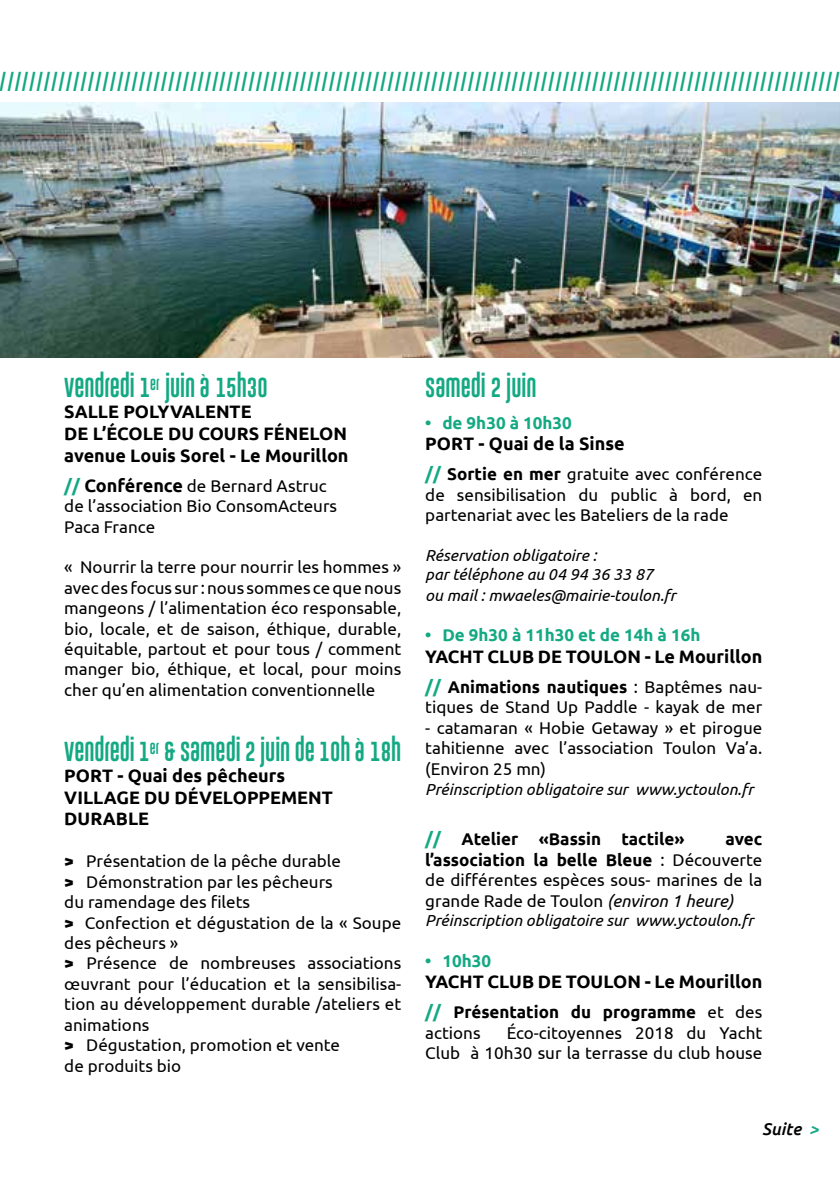
<style>
.page{position:relative;width:840px;height:1191px;background:#fff}
.page>*{position:absolute;margin:0;border:0;box-sizing:border-box;transform-origin:0 0}
.t1{font:20px "Gobold Uplow";color:#13a983}
.t2{font:700 18px/21.6px "Ubuntu";color:#000}
.t3{font:17px/20.4px "Ubuntu";color:#000;text-align:justify}
.t4{font:700 17px/20.4px "Ubuntu";color:#000}
.t5{font:700 17px "Ubuntu";color:#13a983}
.t6{font:italic 500 17px "Ubuntu";color:#000}
.t7{font:italic 16px/19.8px "Ubuntu";color:#000}
.s1{font-weight:700;font-size:18px;color:#13a983}
.s2{font-weight:700;font-size:18px}
.s3{font-weight:700}
.s4{font-size:18px;color:#13a983}
.s5{font-style:italic}
.s6{font-weight:400}
.s7{color:#13a983}
</style>
<div class="page">
<img style="left:0;top:102px;width:839px;height:255px">
<p class="t1" style="left:0;top:66px;width:841px">///////////////////////////////////////////////////////////////////////////////////////////////////////////////////</p>
<p class="t1" style="left:64px;top:371px;width:205px">VENDREDI 1<sup>ER</sup> JUIN À 15H30</p>
<p class="t2" style="left:64px;top:401px;width:285px">SALLE POLYVALENTE<br>DE L’ÉCOLE DU COURS FÉNELON avenue Louis Sorel - Le Mourillon</p>
<p class="t3" style="left:64px;top:475px;width:274px;text-align:left"><span class="s1">//</span> <span class="s2">Conférence</span> de Bernard Astruc de l’association Bio ConsomActeurs<br>Paca France</p>
<p class="t3" style="left:64px;top:556px;width:338px">« Nourrir la terre pour nourrir les hommes » avec des focus sur : nous sommes ce que nous mangeons / l’alimentation éco responsable, bio, locale, et de saison, éthique, durable, équitable, partout et pour tous / comment manger bio, éthique, et local, pour moins cher qu’en alimentation conventionnelle</p>
<p class="t1" style="left:64px;top:735px;width:338px">VENDREDI 1<sup>ER</sup> &amp; SAMEDI 2 JUIN DE 10H À 18H</p>
<p class="t2" style="left:64px;top:764px;width:270px">PORT - Quai des pêcheurs<br>VILLAGE DU DÉVELOPPEMENT<br>DURABLE</p>
<p class="t3" style="left:64px;top:850px;width:338px;text-align:left"><span class="s3">&gt;</span> Présentation de la pêche durable<br><span class="s3">&gt;</span> Démonstration par les pêcheurs<br>du ramendage des filets<br><span class="s3">&gt;</span> Confection et dégustation de la « Soupe des pêcheurs »<br><span class="s3">&gt;</span> Présence de nombreuses associations œuvrant pour l’éducation et la sensibilisa&shy;tion au développement durable /ateliers et animations<br><span class="s3">&gt;</span> Dégustation, promotion et vente<br>de produits bio</p>
<p class="t1" style="left:425px;top:371px;width:113px">SAMEDI 2 JUIN</p>
<p class="t5" style="left:425px;top:412px;width:148px">• de 9h30 à 10h30</p>
<p class="t2" style="left:425px;top:433px;width:201px">PORT - Quai de la Sinse</p>
<p class="t3" style="left:425px;top:464px;width:338px"><span class="s1">//</span> <span class="s3">Sortie en mer</span> gratuite avec conférence de sensibilisation du public à bord, en partenariat avec les Bateliers de la rade</p>
<p class="t7" style="left:425px;top:545px;width:252px">Réservation obligatoire :<br>par téléphone au 04 94 36 33 87<br>ou mail : mwaeles@mairie-toulon.fr</p>
<p class="t5" style="left:425px;top:625px;width:276px">• De 9h30 à 11h30 et de 14h à 16h</p>
<p class="t2" style="left:425px;top:645px;width:338px">YACHT CLUB DE TOULON - Le Mourillon</p>
<p class="t3" style="left:425px;top:676px;width:338px"><span class="s1">//</span> <span class="s3">Animations nautiques</span> : Baptêmes nau&shy;tiques de Stand Up Paddle - kayak de mer</p>
<p class="t3" style="left:425px;top:717px;width:338px">- catamaran « Hobie Getaway » et pirogue tahitienne avec l’association Toulon Va’a. (Environ 25 mn)</p>
<p class="t7" style="left:425px;top:779px;width:329px">Préinscription obligatoire sur www.yctoulon.fr</p>
<p class="t4" style="left:425px;top:829px;width:261px"><span class="s4">//</span> Atelier «Bassin tactile»</p>
<p class="t3" style="left:425px;top:828px;width:338px;text-indent:300px"><span class="s3">avec l’association la belle Bleue</span> : Découverte de différentes espèces sous- marines de la grande Rade de Toulon <span class="s5">(environ 1 heure)</span></p>
<p class="t7" style="left:425px;top:909px;width:329px">Préinscription obligatoire sur www.yctoulon.fr</p>
<p class="t5" style="left:425px;top:950px;width:67px">• 10h30</p>
<p class="t2" style="left:425px;top:970px;width:338px">YACHT CLUB DE TOULON - Le Mourillon</p>
<p class="t4" style="left:425px;top:1001px;width:338px"><span class="s4">//</span> Présentation du programme <span class="s6">et des actions</span></p>
<p class="t3" style="left:425px;top:1022px;width:338px;text-align:right">Éco-citoyennes 2018 du Yacht<br>Club à 10h30 sur la terrasse du club house</p>
<p class="t6" style="left:761px;top:1118px;width:58px">Suite <span class="s7">&gt;</span></p>
</div>
